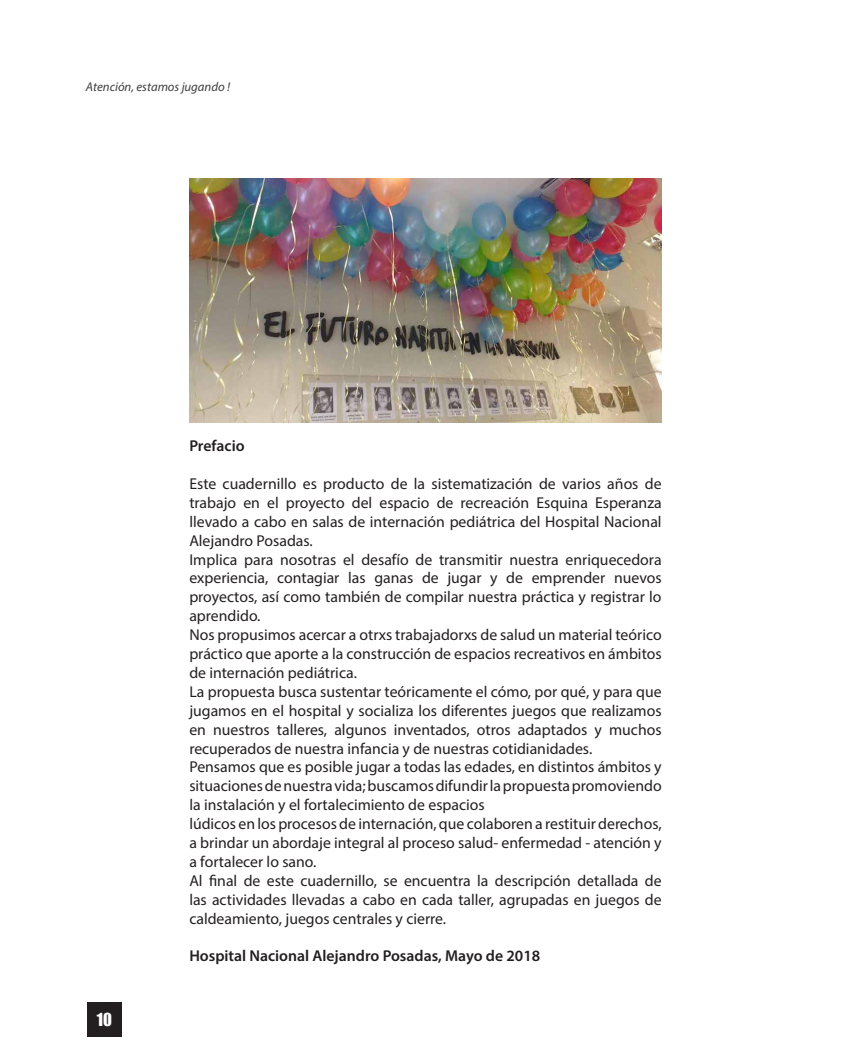
<style>
.page{position:relative;width:851px;height:1063px;background:#fff}
.page>*{position:absolute;margin:0;border:0;box-sizing:border-box;transform-origin:0 0}
.t1{font:16.5px "Impact";color:#fff}
.t2{font:15.75px/18.9px "Myriad Pro";color:#231f20;text-align:justify}
.t3{font:600 15.75px "Myriad Pro";color:#231f20}
.t4{font:italic 12.75px "Myriad Pro";color:#3e3e3f}
</style>
<div class="page">
<div style="left:87px;top:1002px;width:35px;height:35px;background:#231f20"></div>
<img style="left:189px;top:179px;width:472px;height:243px">
<p class="t4" style="left:86px;top:79px;width:146px">Atención, estamos jugando !</p>
<p class="t1" style="left:97px;top:1007px;width:17px">10</p>
<p class="t3" style="left:189px;top:436px;width:57px">Prefacio</p>
<p class="t2" style="left:189px;top:474px;width:474px">Este cuadernillo es producto de la sistematización de varios años de trabajo en el proyecto del espacio de recreación Esquina Esperanza llevado a cabo en salas de internación pediátrica del Hospital Nacional Alejandro Posadas.</p>
<p class="t2" style="left:189px;top:550px;width:473px">Implica para nosotras el desafío de transmitir nuestra enriquecedora experiencia, contagiar las ganas de jugar y de emprender nuevos proyectos, así como también de compilar nuestra práctica y registrar lo aprendido.</p>
<p class="t2" style="left:189px;top:625px;width:474px">Nos propusimos acercar a otrxs trabajadorxs de salud un material teórico práctico que aporte a la construcción de espacios recreativos en ámbitos de internación pediátrica.</p>
<p class="t2" style="left:189px;top:682px;width:473px">La propuesta busca sustentar teóricamente el cómo, por qué, y para que jugamos en el hospital y socializa los diferentes juegos que realizamos en nuestros talleres, algunos inventados, otros adaptados y muchos recuperados de nuestra infancia y de nuestras cotidianidades.</p>
<p class="t2" style="left:189px;top:757px;width:474px">Pensamos que es posible jugar a todas las edades, en distintos ámbitos y situaciones de nuestra vida; buscamos difundir la propuesta promoviendo la instalación y el fortalecimiento de espacios</p>
<p class="t2" style="left:189px;top:814px;width:474px">lúdicos en los procesos de internación, que colaboren a restituir derechos, a brindar un abordaje integral al proceso salud- enfermedad - atención y a fortalecer lo sano.</p>
<p class="t2" style="left:189px;top:871px;width:474px">Al final de este cuadernillo, se encuentra la descripción detallada de las actividades llevadas a cabo en cada taller, agrupadas en juegos de caldeamiento, juegos centrales y cierre.</p>
<p class="t3" style="left:189px;top:946px;width:352px">Hospital Nacional Alejandro Posadas, Mayo de 2018</p>
</div>
